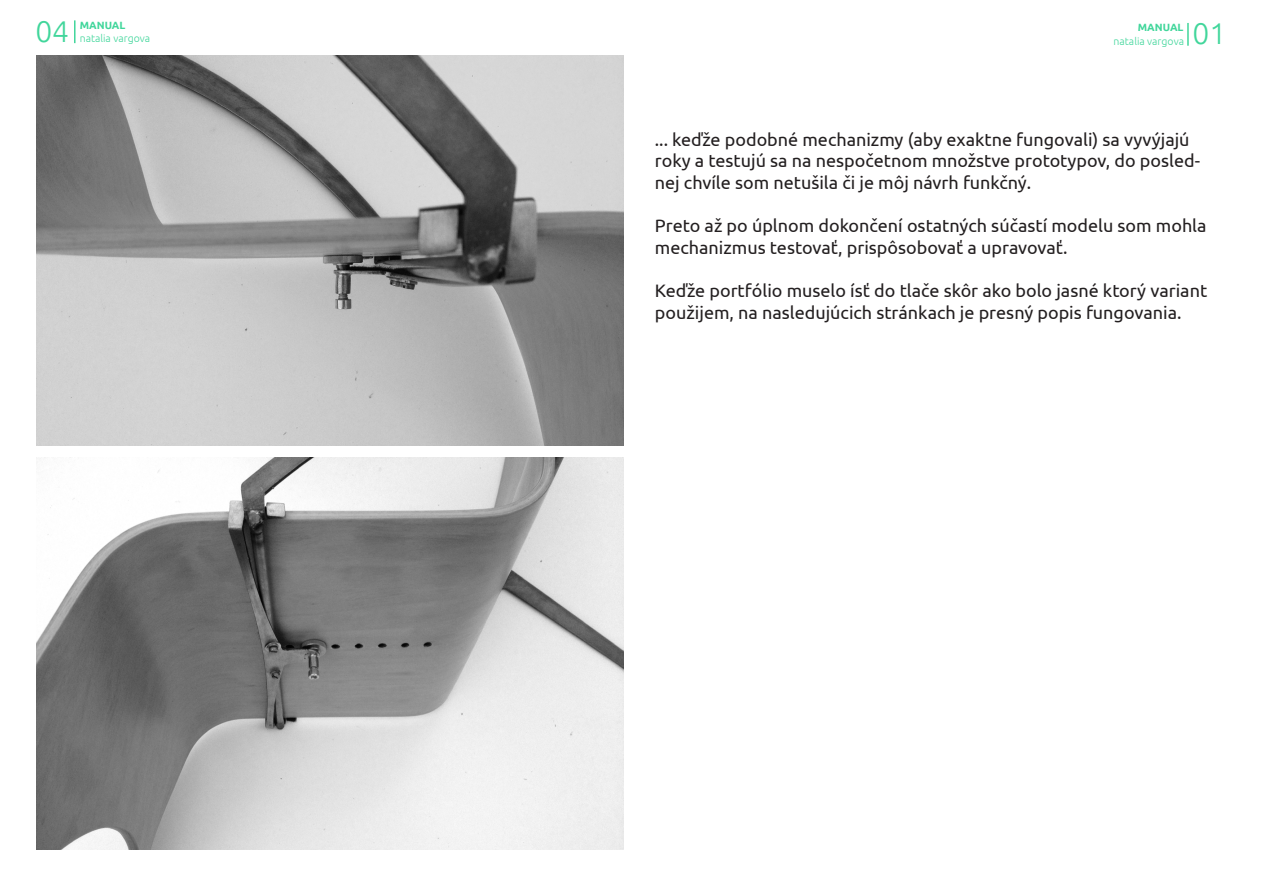
<style>
.page{position:relative;width:1263px;height:893px;background:#fff}
.page>*{position:absolute;margin:0;border:0;box-sizing:border-box;transform-origin:0 0}
.t1{font:300 30px "Ubuntu";color:#41d69b}
.t2{font:18px/21.6px "Ubuntu";color:#231f20}
.t3{font:300 10.5px "Ubuntu";color:#41d69b}
.t4{font:700 10.5px "Ubuntu";color:#41d69b}
</style>
<div class="page">
<img style="left:37px;top:56px;width:587px;height:390px">
<img style="left:37px;top:457px;width:587px;height:392px">
<hr style="left:74px;top:20px;width:2px;height:23px;background:#41d69b">
<hr style="left:1187px;top:23px;width:2px;height:23px;background:#41d69b">
<p class="t1" style="left:35px;top:13px;width:35px">04</p>
<p class="t4" style="left:80px;top:18px;width:47px">MANUAL</p>
<p class="t3" style="left:80px;top:32px;width:72px">natalia vargova</p>
<p class="t4" style="left:1138px;top:21px;width:47px">MANUAL</p>
<p class="t3" style="left:1113px;top:35px;width:72px">natalia vargova</p>
<p class="t1" style="left:1192px;top:15px;width:35px">01</p>
<p class="t2" style="left:655px;top:128px;width:547px">... keďže podobné mechanizmy (aby exaktne fungovali) sa vyvýjajú roky a testujú sa na nespočetnom množstve prototypov, do posled&shy;nej chvíle som netušila či je môj návrh funkčný.</p>
<p class="t2" style="left:655px;top:214px;width:553px">Preto až po úplnom dokončení ostatných súčastí modelu som mohla mechanizmus testovať, prispôsobovať a upravovať.</p>
<p class="t2" style="left:655px;top:279px;width:554px">Keďže portfólio muselo ísť do tlače skôr ako bolo jasné ktorý variant použijem, na nasledujúcich stránkach je presný popis fungovania.</p>
</div>
